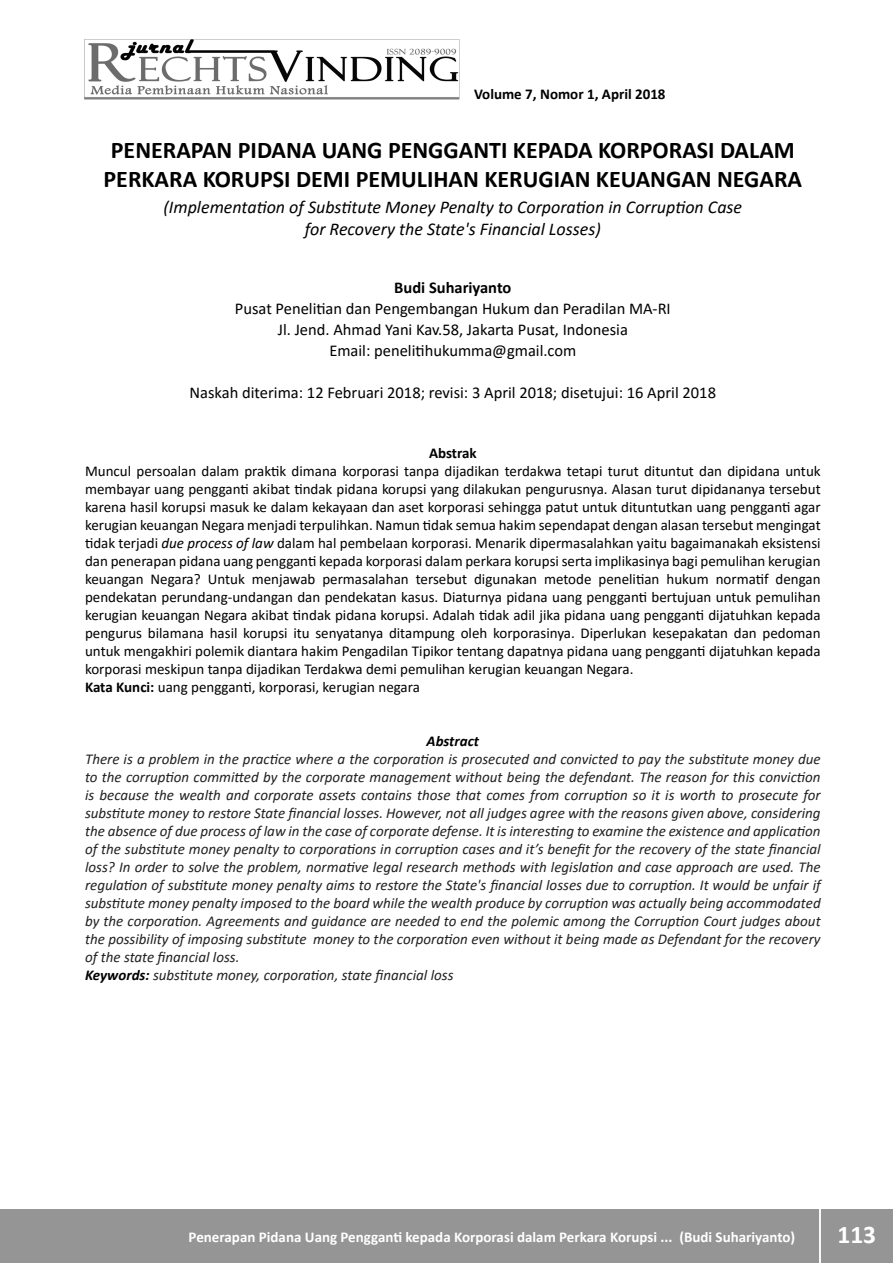
<style>
.page{position:relative;width:893px;height:1263px;background:#fff}
.page>*{position:absolute;margin:0;border:0;box-sizing:border-box;transform-origin:0 0}
.t1{font:700 25.5px "Calibri";color:#fff}
.t2{font:700 24px/28.8px "Calibri";color:#000;text-align:center}
.t3{font:italic 18px/21.6px "Calibri";color:#000;text-align:center}
.t4{font:16.5px/21px "Calibri";color:#000;text-align:center}
.t5{font:700 16.5px "Calibri";color:#000}
.t6{font:15px/18px "Calibri";color:#000}
.t7{font:italic 15px/18px "Calibri";color:#212121}
.t8{font:700 15px "Calibri";color:#fff}
.t9{font:700 15px "Calibri";color:#000}
.t10{font:italic 700 15px "Calibri";color:#000}
.s1{font-style:italic}
.s2{font-weight:700}
.s3{font-weight:700;color:#000}
</style>
<div class="page">
<div style="left:0;top:1209px;width:893px;height:54px;background:#959595"></div>
<hr style="left:819px;top:1206px;width:2px;height:57px;background:#fff">
<img style="left:85px;top:39px;width:375px;height:60px">
<p class="t9" style="left:474px;top:84px;width:193px">Volume 7, Nomor 1, April 2018</p>
<h2 class="t2" style="left:104px;top:135px;width:700px">PENERAPAN PIDANA UANG PENGGANTI KEPADA KORPORASI DALAM<br>PERKARA KORUPSI DEMI PEMULIHAN KERUGIAN KEUANGAN NEGARA</h2>
<p class="t3" style="left:163px;top:195px;width:580px">(Implementation of Substitute Money Penalty to Corporation in Corruption Case for Recovery the State's Financial Losses)</p>
<p class="t5" style="left:394px;top:276px;width:119px">Budi Suhariyanto</p>
<p class="t4" style="left:235px;top:297px;width:437px">Pusat Penelitian dan Pengembangan Hukum dan Peradilan MA-RI<br>Jl. Jend. Ahmad Yani Kav.58, Jakarta Pusat, Indonesia<br>Email: penelitihukumma@gmail.com</p>
<p class="t4" style="left:190px;top:381px;width:528px">Naskah diterima: 12 Februari 2018; revisi: 3 April 2018; disetujui: 16 April 2018</p>
<p class="t9" style="left:429px;top:442px;width:49px">Abstrak</p>
<p class="t6" style="left:85px;top:461px;width:737px">Muncul persoalan dalam praktik dimana korporasi tanpa dijadikan terdakwa tetapi turut dituntut dan dipidana untuk membayar uang pengganti akibat tindak pidana korupsi yang dilakukan pengurusnya. Alasan turut dipidananya tersebut karena hasil korupsi masuk ke dalam kekayaan dan aset korporasi sehingga patut untuk dituntutkan uang pengganti agar kerugian keuangan Negara menjadi terpulihkan. Namun tidak semua hakim sependapat dengan alasan tersebut mengingat tidak terjadi <span class="s1">due process of law</span> dalam hal pembelaan korporasi. Menarik dipermasalahkan yaitu bagaimanakah eksistensi dan penerapan pidana uang pengganti kepada korporasi dalam perkara korupsi serta implikasinya bagi pemulihan kerugian keuangan Negara? Untuk menjawab permasalahan tersebut digunakan metode penelitian hukum normatif dengan pendekatan perundang-undangan dan pendekatan kasus. Diaturnya pidana uang pengganti bertujuan untuk pemulihan kerugian keuangan Negara akibat tindak pidana korupsi. Adalah tidak adil jika pidana uang pengganti dijatuhkan kepada pengurus bilamana hasil korupsi itu senyatanya ditampung oleh korporasinya. Diperlukan kesepakatan dan pedoman untuk mengakhiri polemik diantara hakim Pengadilan Tipikor tentang dapatnya pidana uang pengganti dijatuhkan kepada korporasi meskipun tanpa dijadikan Terdakwa demi pemulihan kerugian keuangan Negara.<br><span class="s2">Kata Kunci:</span> uang pengganti, korporasi, kerugian negara</p>
<p class="t10" style="left:427px;top:730px;width:54px">Abstract</p>
<p class="t7" style="left:85px;top:749px;width:737px">There is a problem in the practice where a the corporation is prosecuted and convicted to pay the substitute money due to the corruption committed by the corporate management without being the defendant. The reason for this conviction is because the wealth and corporate assets contains those that comes from corruption so it is worth to prosecute for substitute money to restore State financial losses. However, not all judges agree with the reasons given above, considering the absence of due process of law in the case of corporate defense. It is interesting to examine the existence and application of the substitute money penalty to corporations in corruption cases and it’s benefit for the recovery of the state financial loss? In order to solve the problem, normative legal research methods with legislation and case approach are used. The regulation of substitute money penalty aims to restore the State's financial losses due to corruption. It would be unfair if substitute money penalty imposed to the board while the wealth produce by corruption was actually being accommodated by the corporation. Agreements and guidance are needed to end the polemic among the Corruption Court judges about the possibility of imposing substitute money to the corporation even without it being made as Defendant for the recovery of the state financial loss.<br><span class="s3">Keywords:</span> substitute money, corporation, state financial loss</p>
<p class="t8" style="left:189px;top:1227px;width:608px">Penerapan Pidana Uang Pengganti kepada Korporasi dalam Perkara Korupsi ... (Budi Suhariyanto)</p>
<h1 class="t1" style="left:837px;top:1216px;width:40px">113</h1>
</div>
